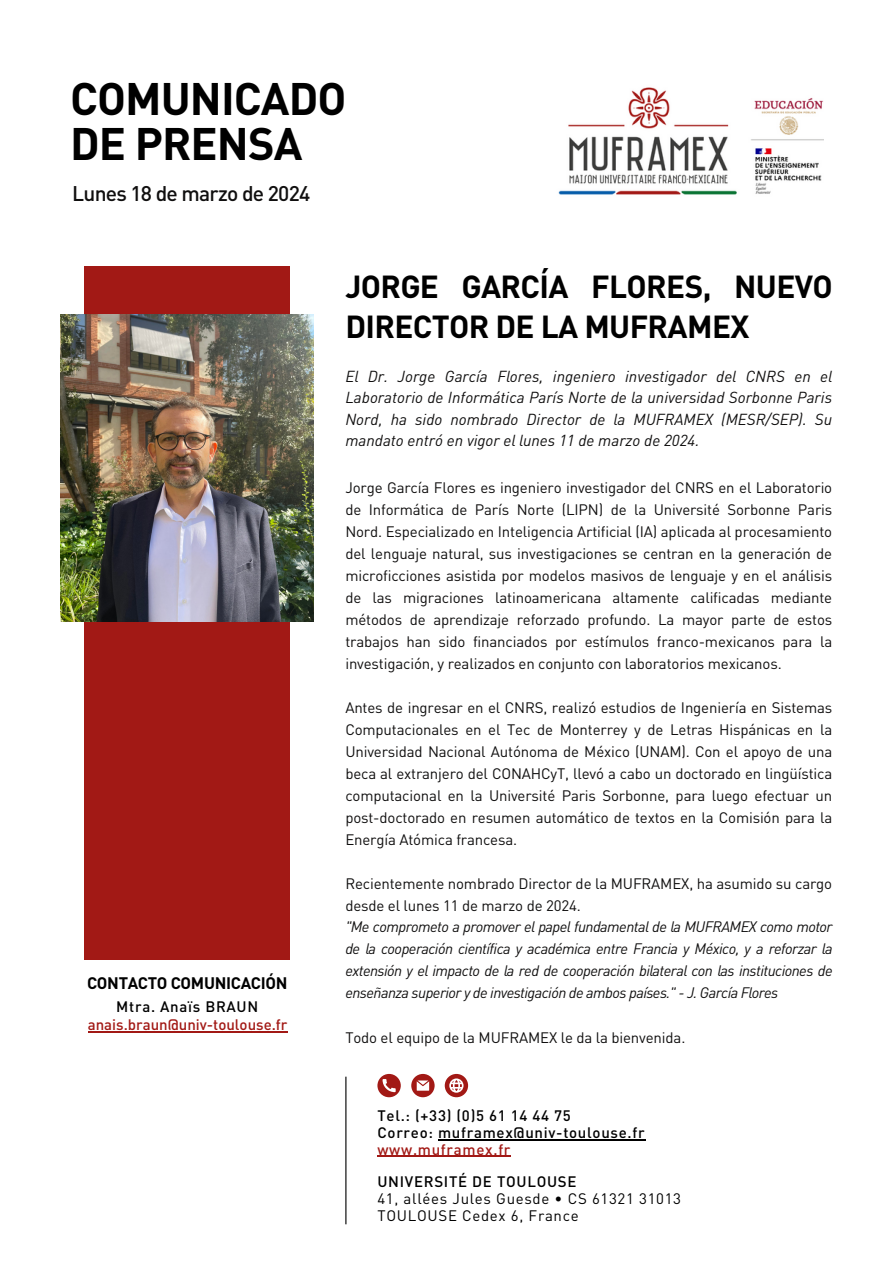
<style>
.page{position:relative;width:894px;height:1264px;background:#fff}
.page>*{position:absolute;margin:0;border:0;box-sizing:border-box;transform-origin:0 0}
.t1{font:700 45px/45px "DIN Pro";letter-spacing:-.02em;color:#000}
.t2{font:700 31.5px/40.5px "DIN Pro";letter-spacing:-.02em;color:#000}
.t3{font:500 21px "DIN Pro";letter-spacing:-.035em;color:#100f0f}
.t4{font:700 16.5px "DIN Pro";letter-spacing:-.02em;color:#000}
.t5{font:italic 15.75px/21.3px "DIN Pro";color:#100f0f;text-align:justify}
.t6{font:15px/22px "DIN Pro";letter-spacing:-.01em;color:#100f0f;text-align:justify}
.t7{font:italic 15px/22px "DIN Pro";letter-spacing:-.035em;color:#100f0f;text-align:justify}
.t8{font:500 15px/16.8px "DIN Pro";letter-spacing:.045em;color:#000}
.t9{font:15px/16.8px "DIN Pro";letter-spacing:.045em;color:#000}
.t10{font:500 15px/18px "DIN Pro";color:#a21915;text-align:center}
.s1{color:#000}
.s2{color:#a21915}
</style>
<div class="page">
<div style="left:84px;top:266px;width:206px;height:693px;background:#a21915"></div>
<hr style="left:345px;top:1076px;width:1px;height:148px;background:#000">
<svg style="left:377px;top:1073px;width:23px;height:24px"></svg>
<svg style="left:411px;top:1073px;width:23px;height:24px"></svg>
<svg style="left:444px;top:1073px;width:24px;height:24px"></svg>
<img style="left:558px;top:87px;width:265px;height:108px">
<hr style="left:438px;top:1138px;width:207px;height:2px;background:#000">
<hr style="left:377px;top:1155px;width:134px;height:1px;background:#a21915">
<hr style="left:88px;top:1031px;width:199px;height:1px;background:#a21915">
<img style="left:60px;top:314px;width:253px;height:307px">
<p class="t1" style="left:70px;top:74px;width:278px">COMUNICADO<br>DE PRENSA</p>
<p class="t3" style="left:72px;top:179px;width:240px">Lunes 18 de marzo de 2024</p>
<p class="t4" style="left:87px;top:971px;width:202px">CONTACTO COMUNICACIÓN</p>
<p class="t10" style="left:88px;top:997px;width:201px"><span class="s1">Mtra. Anaïs BRAUN </span>anais.braun@univ-toulouse.fr</p>
<p class="t2" style="left:345px;top:264px;width:488px">JORGE GARCÍA FLORES, NUEVO<br>DIRECTOR DE LA MUFRAMEX</p>
<p class="t5" style="left:345px;top:365px;width:488px">El Dr. Jorge García Flores, ingeniero investigador del CNRS en el Laboratorio de Informática París Norte de la universidad Sorbonne Paris Nord, ha sido nombrado Director de la MUFRAMEX (MESR/SEP). Su mandato entró en vigor el lunes 11 de marzo de 2024.</p>
<h1 class="t6" style="left:345px;top:475px;width:488px">Jorge García Flores es ingeniero investigador del CNRS en el Laboratorio de Informática de París Norte (LIPN) de la Université Sorbonne Paris Nord. Especializado en Inteligencia Artificial (IA) aplicada al procesamiento del lenguaje natural, sus investigaciones se centran en la generación de microficciones asistida por modelos masivos de lenguaje y en el análisis de las migraciones latinoamericana altamente calificadas mediante métodos de aprendizaje reforzado profundo. La mayor parte de estos trabajos han sido financiados por estímulos franco-mexicanos para la investigación, y realizados en conjunto con laboratorios mexicanos.</h1>
<h3 class="t6" style="left:345px;top:695px;width:488px">Antes de ingresar en el CNRS, realizó estudios de Ingeniería en Sistemas Computacionales en el Tec de Monterrey y de Letras Hispánicas en la Universidad Nacional Autónoma de México (UNAM). Con el apoyo de una beca al extranjero del CONAHCyT, llevó a cabo un doctorado en lingüística computacional en la Université Paris Sorbonne, para luego efectuar un post-doctorado en resumen automático de textos en la Comisión para la Energía Atómica francesa.</h3>
<p class="t6" style="left:345px;top:871px;width:488px">Recientemente nombrado Director de la MUFRAMEX, ha asumido su cargo desde el lunes 11 de marzo de 2024.</p>
<p class="t7" style="left:345px;top:915px;width:488px">"Me comprometo a promover el papel fundamental de la MUFRAMEX como motor de la cooperación científica y académica entre Francia y México, y a reforzar la extensión y el impacto de la red de cooperación bilateral con las instituciones de enseñanza superior y de investigación de ambos países." - J. García Flores</p>
<h4 class="t6" style="left:345px;top:1025px;width:341px">Todo el equipo de la MUFRAMEX le da la bienvenida.</h4>
<h2 class="t8" style="left:377px;top:1106px;width:269px">Tel.: (+33) (0)5 61 14 44 75<br>Correo: muframex@univ-toulouse.fr <span class="s2">www.muframex.fr</span></h2>
<p class="t8" style="left:377px;top:1172px;width:200px">UNIVERSITÉ DE TOULOUSE</p>
<p class="t9" style="left:377px;top:1189px;width:305px">41, allées Jules Guesde • CS 61321 31013<br>TOULOUSE Cedex 6, France</p>
</div>
